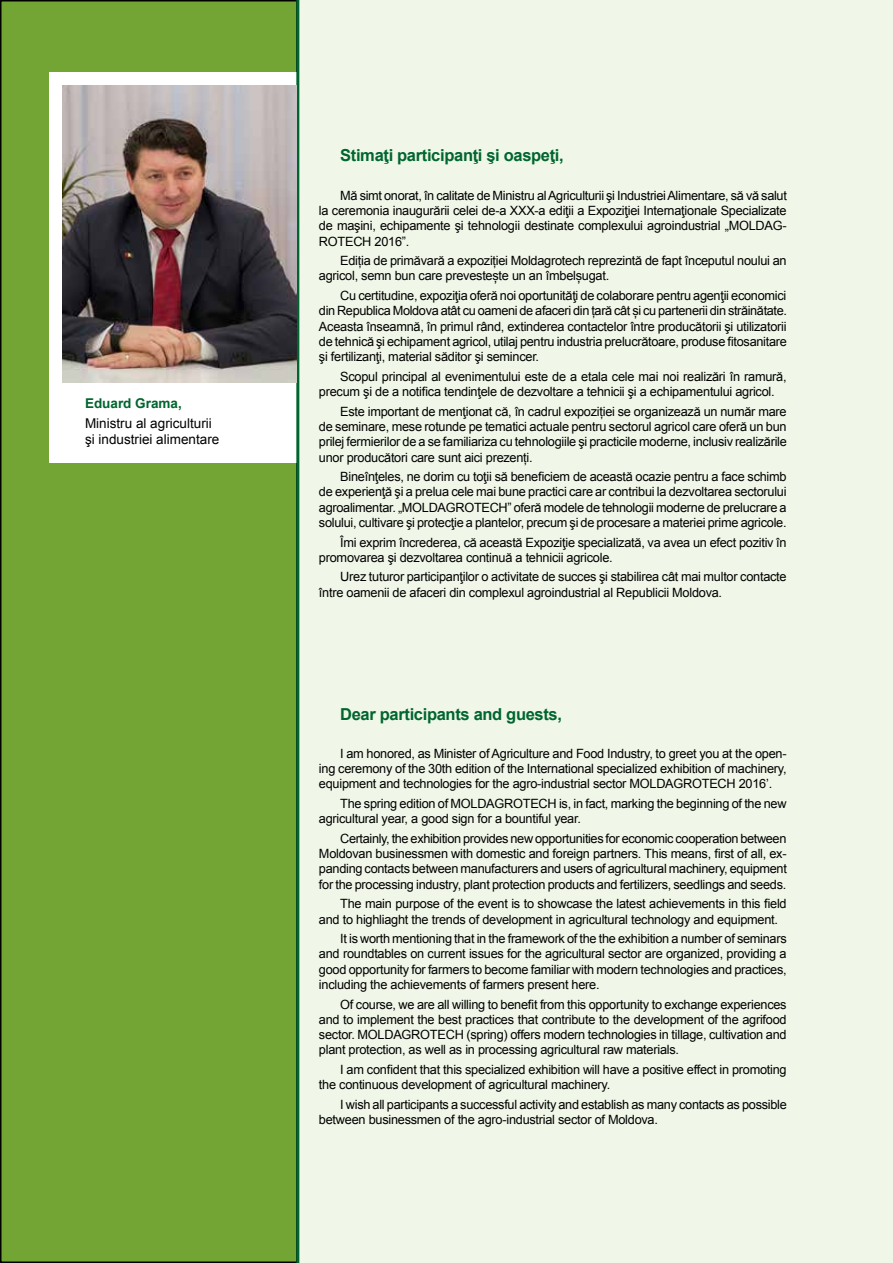
<style>
.page{position:relative;width:893px;height:1263px;background:#fff}
.page>*{position:absolute;margin:0;border:0;box-sizing:border-box;transform-origin:0 0}
.t1{font:700 16.5px "Arial";letter-spacing:-.02em;color:#00652e}
.t2{font:13.5px/16.2px "Arial";color:#000}
.t3{font:700 13.5px "Arial";color:#00652e}
.t4{font:12.75px/15.3px "Arial";letter-spacing:-.02em;color:#000;text-align:justify}
</style>
<div class="page">
<div style="left:298px;top:0;width:595px;height:1263px;background:#f0f7e8"></div>
<div style="left:1px;top:1px;width:296px;height:1261px;background:#73a534"></div>
<div style="left:49px;top:73px;width:247px;height:390px;background:#fff"></div>
<hr style="left:296px;top:0;width:3px;height:1263px;background:#00652e">
<img style="left:62px;top:85px;width:234px;height:298px">
<p class="t3" style="left:85px;top:393px;width:98px">Eduard Grama,</p>
<p class="t2" style="left:85px;top:415px;width:136px">Ministru al agriculturii şi industriei alimentare</p>
<p class="t1" style="left:340px;top:143px;width:225px">Stimaţi participanţi şi oaspeţi,</p>
<p class="t4" style="left:319px;top:187px;width:469px;text-indent:21px">Mă simt onorat, în calitate de Ministru al Agriculturii şi Industriei Alimentare, să vă salut la ceremonia inaugurării celei de-a XXX-a ediţii a Expoziţiei Internaţionale Specializate de maşini, echipamente şi tehnologii destinate complexului agroindustrial „MOLDAG-ROTECH 2016”.</p>
<p class="t4" style="left:319px;top:253px;width:469px;text-indent:21px">Ediția de primăvară a expoziției Moldagrotech reprezintă de fapt începutul noului an agricol, semn bun care prevestește un an îmbelșugat.</p>
<p class="t4" style="left:319px;top:288px;width:469px;text-indent:21px">Cu certitudine, expoziţia oferă noi oportunităţi de colaborare pentru agenţii economici din Republica Moldova atât cu oameni de afaceri din țară cât și cu partenerii din străinătate.<br>Aceasta înseamnă, în primul rând, extinderea contactelor între producătorii şi utilizatorii de tehnică şi echipament agricol, utilaj pentru industria prelucrătoare, produse fitosanitare şi fertilizanţi, material săditor şi semincer.</p>
<p class="t4" style="left:319px;top:369px;width:469px;text-indent:21px">Scopul principal al evenimentului este de a etala cele mai noi realizări în ramură, precum şi de a notifica tendinţele de dezvoltare a tehnicii şi a echipamentului agricol.</p>
<p class="t4" style="left:319px;top:403px;width:469px;text-indent:21px">Este important de menţionat că, în cadrul expoziției se organizează un număr mare de seminare, mese rotunde pe tematici actuale pentru sectorul agricol care oferă un bun prilej fermierilor de a se familiariza cu tehnologiile şi practicile moderne, inclusiv realizările unor producători care sunt aici prezenți.</p>
<p class="t4" style="left:319px;top:469px;width:469px;text-indent:21px">Bineînţeles, ne dorim cu toţii să beneficiem de această ocazie pentru a face schimb de experienţă şi a prelua cele mai bune practici care ar contribui la dezvoltarea sectorului agroalimentar. „MOLDAGROTECH” oferă modele de tehnologii moderne de prelucrare a solului, cultivare şi protecţie a plantelor, precum şi de procesare a materiei prime agricole.</p>
<p class="t4" style="left:319px;top:534px;width:469px;text-indent:21px">Îmi exprim încrederea, că această Expoziţie specializată, va avea un efect pozitiv în promovarea şi dezvoltarea continuă a tehnicii agricole.</p>
<p class="t4" style="left:319px;top:569px;width:469px;text-indent:21px">Urez tuturor participanţilor o activitate de succes şi stabilirea cât mai multor contacte între oamenii de afaceri din complexul agroindustrial al Republicii Moldova.</p>
<p class="t1" style="left:340px;top:702px;width:223px">Dear participants and guests,</p>
<p class="t4" style="left:319px;top:746px;width:469px;text-indent:21px">I am honored, as Minister of Agriculture and Food Industry, to greet you at the open&shy;ing ceremony of the 30th edition of the International specialized exhibition of machinery, equipment and technologies for the agro-industrial sector MOLDAGROTECH 2016’.</p>
<p class="t4" style="left:319px;top:796px;width:469px;text-indent:21px">The spring edition of MOLDAGROTECH is, in fact, marking the beginning of the new agricultural year, a good sign for a bountiful year.</p>
<p class="t4" style="left:319px;top:831px;width:469px;text-indent:21px">Certainly, the exhibition provides new opportunities for economic cooperation between Moldovan businessmen with domestic and foreign partners. This means, first of all, ex&shy;panding contacts between manufacturers and users of agricultural machinery, equipment for the processing industry, plant protection products and fertilizers, seedlings and seeds.</p>
<p class="t4" style="left:319px;top:896px;width:469px;text-indent:21px">The main purpose of the event is to showcase the latest achievements in this field and to highliaght the trends of development in agricultural technology and equipment.</p>
<p class="t4" style="left:319px;top:931px;width:469px;text-indent:21px">It is worth mentioning that in the framework of the the exhibition a number of seminars and roundtables on current issues for the agricultural sector are organized, providing a good opportunity for farmers to become familiar with modern technologies and practices, including the achievements of farmers present here.</p>
<p class="t4" style="left:319px;top:996px;width:469px;text-indent:21px">Of course, we are all willing to benefit from this opportunity to exchange experiences and to implement the best practices that contribute to the development of the agrifood sector. MOLDAGROTECH (spring) offers modern technologies in tillage, cultivation and plant protection, as well as in processing agricultural raw materials.</p>
<p class="t4" style="left:319px;top:1062px;width:469px;text-indent:21px">I am confident that this specialized exhibition will have a positive effect in promoting the continuous development of agricultural machinery.</p>
<p class="t4" style="left:319px;top:1097px;width:469px;text-indent:21px">I wish all participants a successful activity and establish as many contacts as possible between businessmen of the agro-industrial sector of Moldova.</p>
</div>
